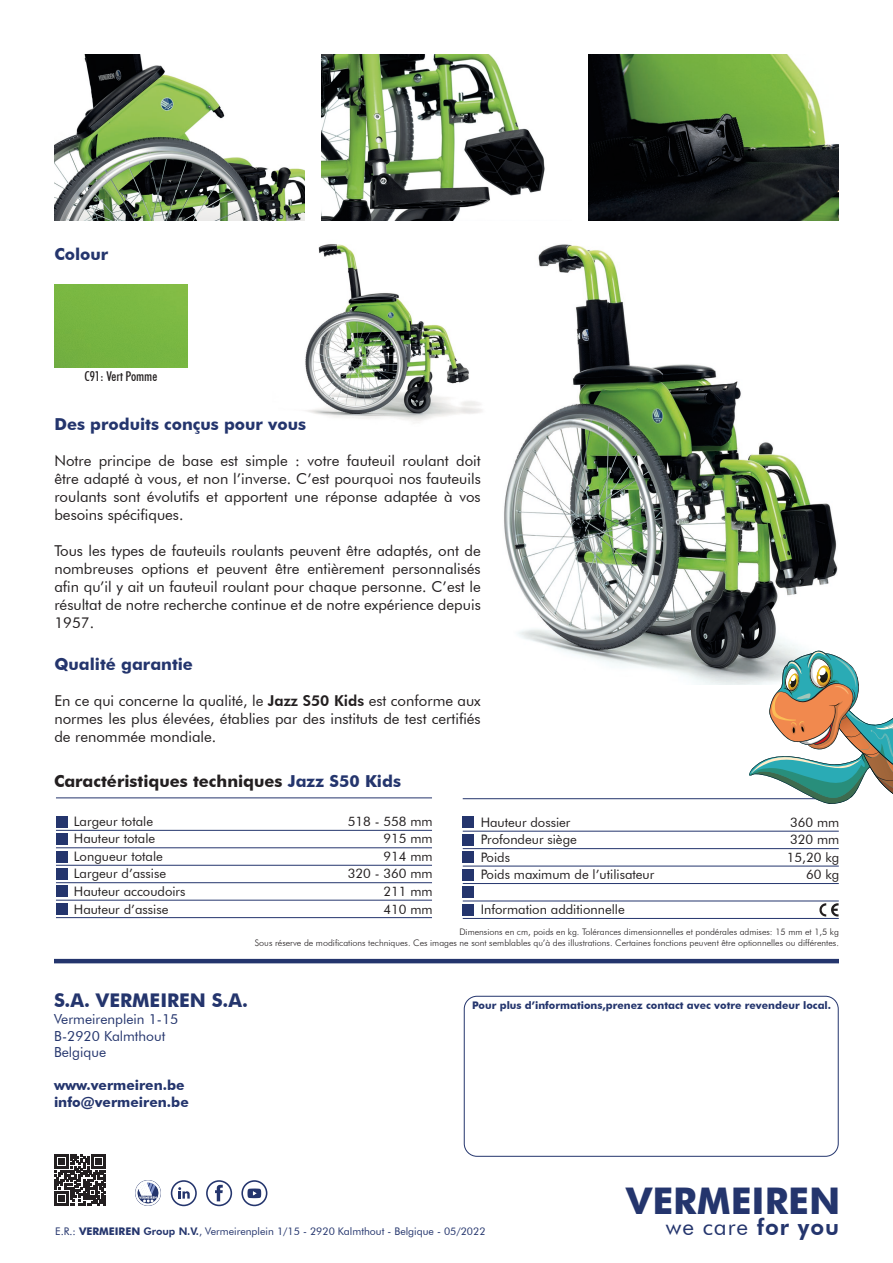
<style>
.page{position:relative;width:893px;height:1263px;background:#fff}
.page>*{position:absolute;margin:0;border:0;box-sizing:border-box;transform-origin:0 0}
.t1{font:700 36.75px "Futura BT";color:#24356d}
.t2{font:22.65px "Futura BT";letter-spacing:.04em;color:#24356d}
.t3{font:700 18.9px "Futura BT";color:#24356d}
.t4{font:700 16.5px "Futura BT";color:#24356d}
.t5{font:700 16.5px "Futura BT";color:#231f20}
.t6{font:15px/18px "Futura BT";color:#231f20;text-align:justify}
.t7{font:13.8px "Futura BT";color:#24356d}
.t8{font:700 13.8px "Futura BT";color:#24356d}
.t9{font:500 condensed 13.5px "Futura BT";color:#231f20}
.t10{font:13.05px "Futura BT";color:#231f20}
.t11{font:10.5px "Futura BT";color:#24356d}
.t12{font:700 10.5px "Futura BT";color:#24356d}
.t13{font:300 9px "Futura BT";color:#231f20}
.s1{font-weight:800}
.s2{color:#24356d}
.s3{font-weight:700}
</style>
<div class="page">
<div style="left:56px;top:816px;width:11px;height:11px;background:#24356d"></div>
<div style="left:56px;top:833px;width:11px;height:12px;background:#24356d"></div>
<div style="left:56px;top:851px;width:11px;height:11px;background:#24356d"></div>
<div style="left:56px;top:868px;width:11px;height:12px;background:#24356d"></div>
<div style="left:56px;top:886px;width:11px;height:11px;background:#24356d"></div>
<div style="left:56px;top:903px;width:11px;height:11px;background:#24356d"></div>
<hr style="left:56px;top:917px;width:376px;height:1px;background:#24356d">
<hr style="left:56px;top:900px;width:376px;height:1px;background:#24356d">
<hr style="left:56px;top:882px;width:376px;height:1px;background:#24356d">
<hr style="left:56px;top:865px;width:376px;height:1px;background:#24356d">
<hr style="left:56px;top:847px;width:376px;height:1px;background:#24356d">
<hr style="left:56px;top:830px;width:376px;height:1px;background:#24356d">
<hr style="left:56px;top:798px;width:376px;height:1px;background:#24356d">
<div style="left:463px;top:817px;width:11px;height:11px;background:#24356d"></div>
<div style="left:463px;top:834px;width:11px;height:11px;background:#24356d"></div>
<div style="left:463px;top:852px;width:11px;height:11px;background:#24356d"></div>
<div style="left:463px;top:869px;width:11px;height:11px;background:#24356d"></div>
<div style="left:463px;top:886px;width:11px;height:12px;background:#24356d"></div>
<div style="left:463px;top:904px;width:11px;height:11px;background:#24356d"></div>
<hr style="left:463px;top:918px;width:376px;height:1px;background:#24356d">
<hr style="left:463px;top:901px;width:376px;height:1px;background:#24356d">
<hr style="left:463px;top:883px;width:376px;height:1px;background:#24356d">
<hr style="left:463px;top:866px;width:376px;height:1px;background:#24356d">
<hr style="left:463px;top:848px;width:376px;height:1px;background:#24356d">
<hr style="left:463px;top:831px;width:376px;height:1px;background:#24356d">
<hr style="left:463px;top:798px;width:376px;height:1px;background:#24356d">
<svg style="left:819px;top:912px;width:20px;height:4px"></svg>
<svg style="left:54px;top:1154px;width:52px;height:52px"></svg>
<div style="left:171px;top:1180px;width:26px;height:26px;border:2px solid #24356d;border-radius:50%"></div>
<svg style="left:178px;top:1187px;width:12px;height:11px"></svg>
<div style="left:206px;top:1180px;width:26px;height:26px;border:2px solid #24356d;border-radius:50%"></div>
<svg style="left:215px;top:1185px;width:8px;height:16px"></svg>
<div style="left:241px;top:1180px;width:26px;height:26px;border:2px solid #24356d;border-radius:50%"></div>
<svg style="left:247px;top:1188px;width:14px;height:10px"></svg>
<div style="left:464px;top:996px;width:375px;height:161px;border:1px solid #24356d;border-radius:13px"></div>
<div style="left:135px;top:1180px;width:26px;height:26px;border:1px solid #24356d;border-radius:50%"></div>
<svg style="left:136px;top:1181px;width:24px;height:24px"></svg>
<hr style="left:54px;top:959px;width:785px;height:4px;background:#24356d">
<img style="left:504px;top:244px;width:334px;height:440px">
<div style="left:54px;top:285px;width:133px;height:82px;background:#79b642"></div>
<img style="left:54px;top:55px;width:251px;height:166px">
<img style="left:321px;top:55px;width:224px;height:166px">
<img style="left:588px;top:55px;width:251px;height:166px">
<img style="left:305px;top:244px;width:206px;height:183px">
<svg style="left:728px;top:625px;width:111px;height:287px"></svg>
<svg style="left:749px;top:618px;width:144px;height:212px"></svg>
<p class="t4" style="left:54px;top:244px;width:55px">Colour</p>
<p class="t9" style="left:85px;top:368px;width:74px">C91: Vert Pomme</p>
<p class="t4" style="left:54px;top:414px;width:253px">Des produits conçus pour vous</p>
<p class="t6" style="left:54px;top:452px;width:428px">Notre principe de base est simple : votre fauteuil roulant doit être adapté à vous, et non l’inverse. C’est pourquoi nos fauteuils roulants sont évolutifs et apportent une réponse adaptée à vos besoins spécifiques.</p>
<p class="t6" style="left:54px;top:542px;width:428px">Tous les types de fauteuils roulants peuvent être adaptés, ont de nombreuses options et peuvent être entièrement personnalisés afin qu’il y ait un fauteuil roulant pour chaque personne. C’est le résultat de notre recherche continue et de notre expérience depuis 1957.</p>
<p class="t4" style="left:54px;top:654px;width:140px">Qualité garantie</p>
<p class="t6" style="left:54px;top:691px;width:428px">En ce qui concerne la qualité, le <span class="s1">Jazz S50 Kids</span> est conforme aux normes les plus élevées, établies par des instituts de test certifiés de renommée mondiale.</p>
<p class="t5" style="left:54px;top:771px;width:348px">Caractéristiques techniques <span class="s2">Jazz S50 Kids</span></p>
<p class="t10" style="left:74px;top:813px;width:81px">Largeur totale</p>
<p class="t10" style="left:348px;top:813px;width:86px">518 - 558 mm</p>
<p class="t10" style="left:74px;top:831px;width:83px">Hauteur totale</p>
<p class="t10" style="left:383px;top:831px;width:51px">915 mm</p>
<p class="t10" style="left:74px;top:848px;width:91px">Longueur totale</p>
<p class="t10" style="left:383px;top:848px;width:51px">914 mm</p>
<p class="t10" style="left:74px;top:866px;width:94px">Largeur d’assise</p>
<p class="t10" style="left:348px;top:866px;width:86px">320 - 360 mm</p>
<p class="t10" style="left:74px;top:883px;width:113px">Hauteur accoudoirs</p>
<p class="t10" style="left:383px;top:883px;width:51px">211 mm</p>
<p class="t10" style="left:74px;top:901px;width:96px">Hauteur d’assise</p>
<p class="t10" style="left:383px;top:901px;width:51px">410 mm</p>
<p class="t10" style="left:481px;top:814px;width:91px">Hauteur dossier</p>
<p class="t10" style="left:790px;top:814px;width:51px">360 mm</p>
<p class="t10" style="left:481px;top:831px;width:98px">Profondeur siège</p>
<p class="t10" style="left:790px;top:831px;width:51px">320 mm</p>
<p class="t10" style="left:481px;top:849px;width:31px">Poids</p>
<p class="t10" style="left:787px;top:849px;width:54px">15,20 kg</p>
<p class="t10" style="left:481px;top:867px;width:175px">Poids maximum de l’utilisateur</p>
<p class="t10" style="left:806px;top:867px;width:35px">60 kg</p>
<p class="t10" style="left:481px;top:902px;width:146px">Information additionnelle</p>
<p class="t13" style="left:459px;top:926px;width:381px">Dimensions en cm, poids en kg. Tolérances dimensionnelles et pondérales admises: 15 mm et 1,5 kg</p>
<p class="t13" style="left:255px;top:937px;width:586px">Sous réserve de modifications techniques. Ces images ne sont semblables qu’à des illustrations. Certaines fonctions peuvent être optionnelles ou différentes.</p>
<p class="t3" style="left:54px;top:989px;width:195px">S.A. VERMEIREN S.A.</p>
<p class="t7" style="left:54px;top:1011px;width:126px">Vermeirenplein 1-15</p>
<p class="t7" style="left:54px;top:1027px;width:113px">B-2920 Kalmthout</p>
<p class="t7" style="left:54px;top:1044px;width:54px">Belgique</p>
<p class="t8" style="left:54px;top:1077px;width:132px">www.vermeiren.be</p>
<p class="t8" style="left:54px;top:1094px;width:136px">info@vermeiren.be</p>
<p class="t12" style="left:472px;top:999px;width:361px">Pour plus d’informations,prenez contact avec votre revendeur local.</p>
<p class="t1" style="left:626px;top:1178px;width:216px">VERMEIREN</p>
<p class="t11" style="left:55px;top:1225px;width:432px">E.R.: <span class="s3">VERMEIREN</span> <span class="s1">Group N.V.</span>, Vermeirenplein 1/15 - 2920 Kalmthout - Belgique - 05/2022</p>
<p class="t2" style="left:666px;top:1213px;width:175px">we care <span class="s1">for you</span></p>
</div>
